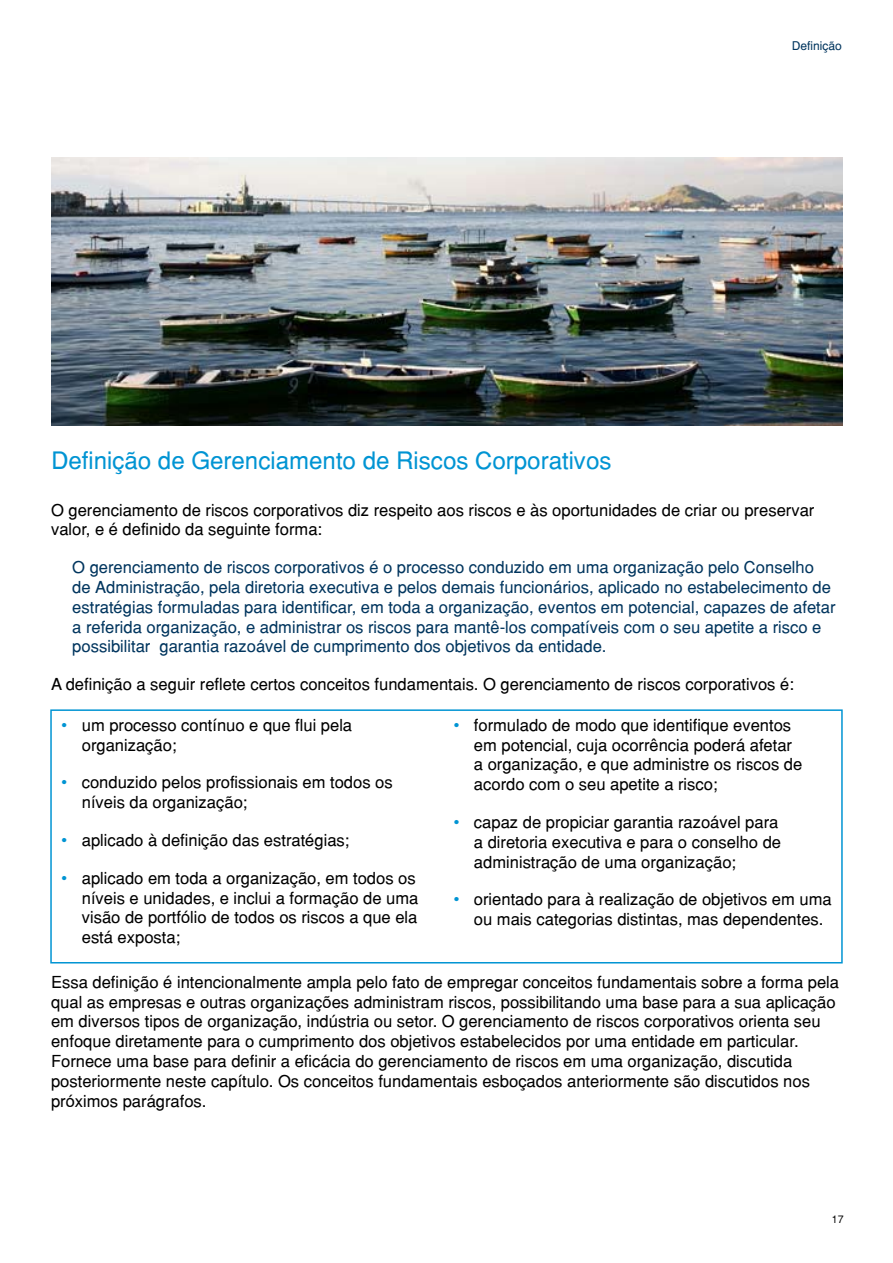
<style>
.page{position:relative;width:893px;height:1263px;background:#fff}
.page>*{position:absolute;margin:0;border:0;box-sizing:border-box;transform-origin:0 0}
.t1{font:24px "Helvetica";color:#0094d3}
.t2{font:16.5px/19.8px "Helvetica";color:#000}
.t3{font:16.5px/19.8px "Helvetica";color:#00355e}
.t4{font:16.5px "Helvetica";color:#0094d3}
.t5{font:12px "Helvetica";color:#00355e}
.t6{font:10.5px "Helvetica";color:#000}
</style>
<div class="page">
<div style="left:50px;top:709px;width:793px;height:254px;border:2px solid #0094d3"></div>
<img style="left:51px;top:157px;width:791px;height:268px">
<p class="t5" style="left:792px;top:39px;width:52px">Definição</p>
<h1 class="t1" style="left:51px;top:446px;width:562px">Definição de Gerenciamento de Riscos Corporativos</h1>
<p class="t2" style="left:51px;top:500px;width:765px">O gerenciamento de riscos corporativos diz respeito aos riscos e às oportunidades de criar ou preservar valor, e é definido da seguinte forma:</p>
<p class="t3" style="left:72px;top:557px;width:765px">O gerenciamento de riscos corporativos é o processo conduzido em uma organização pelo Conselho de Administração, pela diretoria executiva e pelos demais funcionários, aplicado no estabelecimento de estratégias formuladas para identificar, em toda a organização, eventos em potencial, capazes de afetar a referida organização, e administrar os riscos para mantê-los compatíveis com o seu apetite a risco e possibilitar garantia razoável de cumprimento dos objetivos da entidade.</p>
<p class="t2" style="left:51px;top:674px;width:744px">A definição a seguir reflete certos conceitos fundamentais. O gerenciamento de riscos corporativos é:</p>
<p class="t2" style="left:82px;top:715px;width:272px">um processo contínuo e que flui pela organização;</p>
<p class="t2" style="left:82px;top:772px;width:313px">conduzido pelos profissionais em todos os níveis da organização;</p>
<p class="t2" style="left:82px;top:830px;width:269px">aplicado à definição das estratégias;</p>
<p class="t2" style="left:82px;top:868px;width:338px">aplicado em toda a organização, em todos os níveis e unidades, e inclui a formação de uma visão de portfólio de todos os riscos a que ela está exposta;</p>
<p class="t2" style="left:474px;top:715px;width:330px">formulado de modo que identifique eventos em potencial, cuja ocorrência poderá afetar a organização, e que administre os riscos de acordo com o seu apetite a risco;</p>
<p class="t2" style="left:474px;top:812px;width:309px">capaz de propiciar garantia razoável para a diretoria executiva e para o conselho de administração de uma organização;</p>
<p class="t2" style="left:474px;top:889px;width:359px">orientado para à realização de objetivos em uma ou mais categorias distintas, mas dependentes.</p>
<p class="t4" style="left:62px;top:715px;width:6px">•</p>
<p class="t4" style="left:454px;top:715px;width:6px">•</p>
<p class="t4" style="left:62px;top:772px;width:6px">•</p>
<p class="t4" style="left:454px;top:812px;width:6px">•</p>
<p class="t4" style="left:62px;top:830px;width:6px">•</p>
<p class="t4" style="left:62px;top:868px;width:6px">•</p>
<p class="t4" style="left:454px;top:889px;width:6px">•</p>
<p class="t2" style="left:51px;top:972px;width:790px">Essa definição é intencionalmente ampla pelo fato de empregar conceitos fundamentais sobre a forma pela qual as empresas e outras organizações administram riscos, possibilitando uma base para a sua aplicação em diversos tipos de organização, indústria ou setor. O gerenciamento de riscos corporativos orienta seu enfoque diretamente para o cumprimento dos objetivos estabelecidos por uma entidade em particular.<br>Fornece uma base para definir a eficácia do gerenciamento de riscos em uma organização, discutida posteriormente neste capítulo. Os conceitos fundamentais esboçados anteriormente são discutidos nos próximos parágrafos.</p>
<p class="t6" style="left:832px;top:1212px;width:13px">17</p>
</div>
